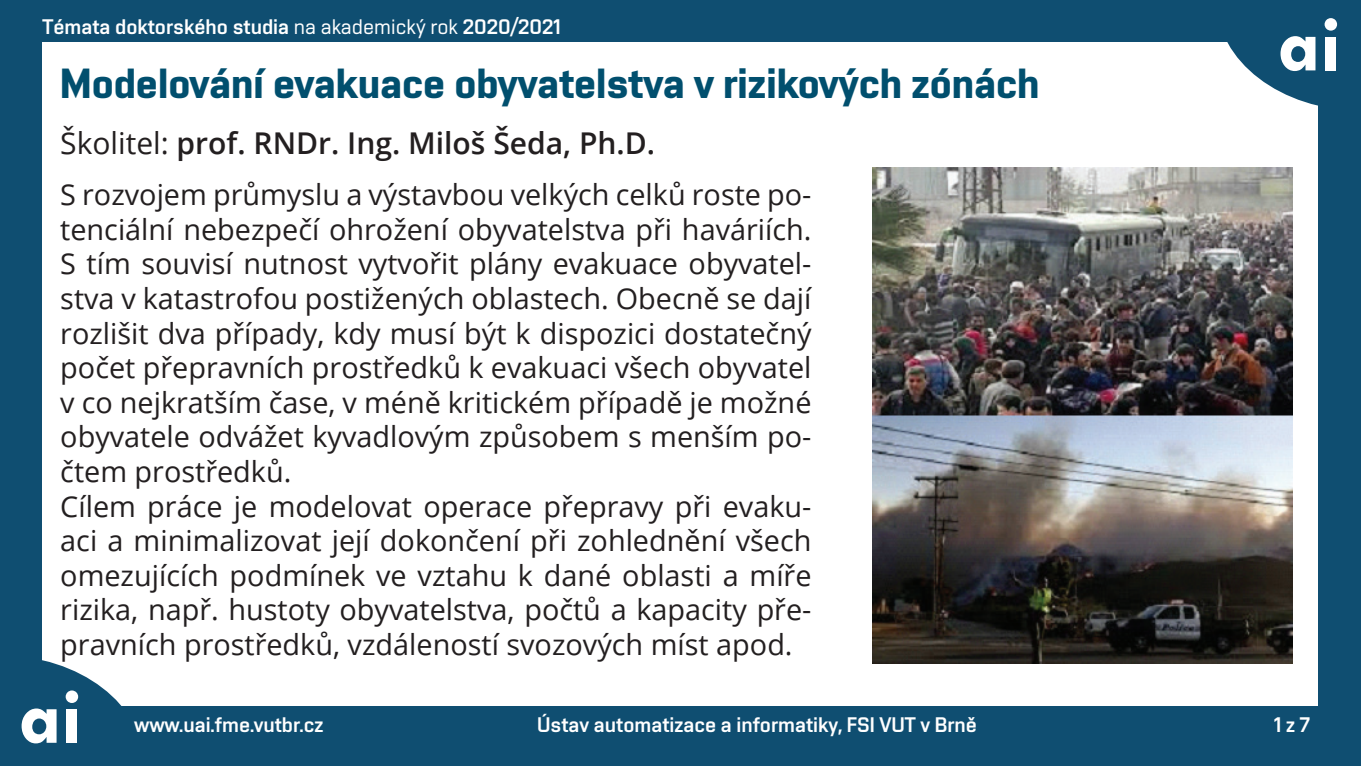
<style>
.page{position:relative;width:1361px;height:766px;background:#fff}
.page>*{position:absolute;margin:0;border:0;box-sizing:border-box;transform-origin:0 0}
.t1{font:700 42px "Vafle VUT";color:#014f6e}
.t2{font:600 30px "Open Sans";color:#231f20}
.t3{font:28.8px/34.5px "Open Sans";color:#231f20}
.t4{font:21px "Vafle VUT";color:#fff}
.s1{font-family:"Vafle Light VUT"}
.s2{font-weight:400}
</style>
<div class="page">
<div style="left:0;top:0;width:1361px;height:765px;background:#0f4e71"></div>
<div style="left:43px;top:43px;width:1275px;height:663px;background:#fff"></div>
<svg style="left:21px;top:655px;width:101px;height:89px"></svg>
<div style="left:67px;top:709px;width:10px;height:33px;background:#fff"></div>
<svg style="left:1216px;top:18px;width:122px;height:88px"></svg>
<div style="left:1326px;top:37px;width:10px;height:33px;background:#fff"></div>
<img style="left:873px;top:168px;width:420px;height:495px">
<p class="t4" style="left:43px;top:14px;width:520px">Témata doktorského studia <span class="s1">na akademický rok</span> 2020/2021</p>
<h1 class="t1" style="left:60px;top:59px;width:981px">Modelování evakuace obyvatelstva v rizikových zónách</h1>
<p class="t2" style="left:60px;top:122px;width:596px"><span class="s2">Školitel:</span> prof. RNDr. Ing. Miloš Šeda, Ph.D.</p>
<p class="t3" style="left:60px;top:177px;width:753px">S rozvojem průmyslu a výstavbou velkých celků roste po&shy;tenciální nebezpečí ohrožení obyvatelstva při haváriích.<br>S tím souvisí nutnost vytvořit plány evakuace obyvatel&shy;stva v katastrofou postižených oblastech. Obecně se dají rozlišit dva případy, kdy musí být k dispozici dostatečný počet přepravních prostředků k evakuaci všech obyvatel v co nejkratším čase, v méně kritickém případě je možné obyvatele odvážet kyvadlovým způsobem s menším po&shy;čtem prostředků.<br>Cílem práce je modelovat operace přepravy při evaku&shy;aci a minimalizovat její dokončení při zohlednění všech omezujících podmínek ve vztahu k dané oblasti a míře rizika, např. hustoty obyvatelstva, počtů a kapacity pře&shy;pravních prostředků, vzdáleností svozových míst apod.</p>
<p class="t4" style="left:134px;top:712px;width:191px">www.uai.fme.vutbr.cz</p>
<p class="t4" style="left:537px;top:712px;width:441px">Ústav automatizace a informatiky, FSI VUT v Brně</p>
<p class="t4" style="left:1274px;top:712px;width:37px">1 z 7</p>
</div>
